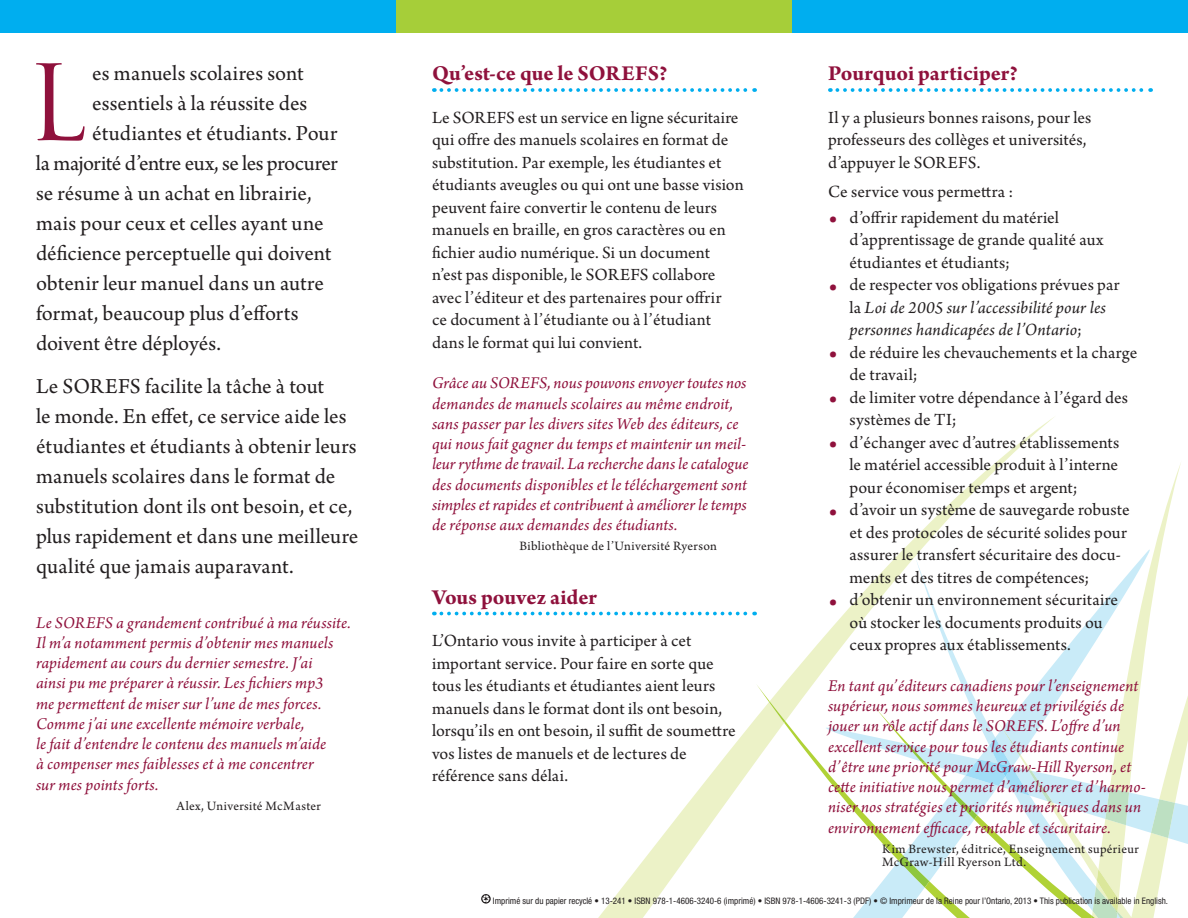
<style>
.page{position:relative;width:1188px;height:918px;background:#fff}
.page>*{position:absolute;margin:0;border:0;box-sizing:border-box;transform-origin:0 0}
.t1{font:102.15px "Trajan Pro";color:#8f113c}
.t2{font:22.5px/30px "Arno Pro";color:#231f20}
.t3{font:700 22.5px "Arno Pro";letter-spacing:.005em;color:#8f113c}
.t4{font:22.5px "Arno Pro";letter-spacing:-.02em;color:#231f20}
.t5{font:18px/22.5px "Arno Pro";color:#231f20}
.t6{font:italic 18px/22.5px "Arno Pro";letter-spacing:.005em;color:#231f20}
.t7{font:italic 17.25px/20.2px "Arno Pro";letter-spacing:.005em;color:#8f113c}
.t8{font:13.5px/13.5px "Arno Pro";letter-spacing:.025em;color:#231f20}
.t9{font:condensed 9px "Helvetica Neue";color:#231f20}
.s1{font-weight:700;font-size:24px;color:#8f113c}
.s2{font-weight:700;font-style:normal;font-size:24px;color:#8f113c}
.s3{font-style:normal}
</style>
<div class="page">
<svg style="left:585px;top:417px;width:469px;height:501px"></svg>
<svg style="left:769px;top:701px;width:16px;height:22px"></svg>
<svg style="left:980px;top:461px;width:201px;height:257px"></svg>
<svg style="left:951px;top:718px;width:237px;height:200px"></svg>
<svg style="left:837px;top:88px;width:314px;height:4px"></svg>
<svg style="left:441px;top:88px;width:314px;height:4px"></svg>
<svg style="left:441px;top:612px;width:314px;height:3px"></svg>
<div style="left:0;top:0;width:396px;height:32px;background:#00aeef"></div>
<div style="left:396px;top:0;width:396px;height:32px;background:#a6ce39"></div>
<div style="left:792px;top:0;width:396px;height:32px;background:#00aeef"></div>
<svg style="left:481px;top:894px;width:10px;height:10px"></svg>
<svg style="left:482px;top:895px;width:7px;height:8px"></svg>
<p class="t1" style="left:27px;top:38px;width:62px">L</p>
<p class="t2" style="left:92px;top:59px;width:213px">es manuels scolaires sont</p>
<p class="t2" style="left:92px;top:89px;width:217px">essentiels à la réussite des</p>
<p class="t2" style="left:92px;top:119px;width:247px">étudiantes et étudiants. Pour</p>
<p class="t4" style="left:36px;top:150px;width:303px">la majorité d’entre eux, se les procurer</p>
<p class="t2" style="left:36px;top:179px;width:277px">se résume à un achat en librairie,</p>
<p class="t2" style="left:36px;top:209px;width:289px">mais pour ceux et celles ayant une</p>
<p class="t2" style="left:36px;top:239px;width:297px">déficience perceptuelle qui doivent</p>
<p class="t2" style="left:36px;top:269px;width:289px">obtenir leur manuel dans un autre</p>
<p class="t2" style="left:36px;top:299px;width:264px">format, beaucoup plus d’efforts</p>
<p class="t2" style="left:36px;top:329px;width:187px">doivent être déployés.</p>
<p class="t2" style="left:36px;top:373px;width:324px">Le SOREFS facilite la tâche à tout<br>le monde. En effet, ce service aide les étudiantes et étudiants à obtenir leurs manuels scolaires dans le format de substitution dont ils ont besoin, et ce, plus rapidement et dans une meilleure qualité que jamais auparavant.</p>
<p class="t7" style="left:36px;top:613px;width:316px">Le SOREFS a grandement contribué à ma réussite.<br>Il m’a notamment permis d’obtenir mes manuels rapidement au cours du dernier semestre. J’ai<br>ainsi pu me préparer à réussir. Les fichiers mp3<br>me permettent de miser sur l’une de mes forces.<br>Comme j’ai une excellente mémoire verbale,<br>le fait d’entendre le contenu des manuels m’aide<br>à compenser mes faiblesses et à me concentrer<br>sur mes points forts.</p>
<p class="t8" style="left:176px;top:800px;width:146px">Alex, Université McMaster</p>
<h1 class="t3" style="left:432px;top:60px;width:237px">Qu’est-ce que le SOREFS?</h1>
<p class="t5" style="left:432px;top:107px;width:313px">Le SOREFS est un service en ligne sécuritaire qui offre des manuels scolaires en format de substitution. Par exemple, les étudiantes et étudiants aveugles ou qui ont une basse vision peuvent faire convertir le contenu de leurs manuels en braille, en gros caractères ou en fichier audio numérique. Si un document n’est pas disponible, le SOREFS collabore avec l’éditeur et des partenaires pour offrir<br>ce document à l’étudiante ou à l’étudiant dans le format qui lui convient.</p>
<p class="t7" style="left:432px;top:374px;width:318px">Grâce au SOREFS, nous pouvons envoyer toutes nos demandes de manuels scolaires au même endroit, sans passer par les divers sites Web des éditeurs, ce qui nous fait gagner du temps et maintenir un meil&shy;leur rythme de travail. La recherche dans le catalogue des documents disponibles et le téléchargement sont simples et rapides et contribuent à améliorer le temps de réponse aux demandes des étudiants.</p>
<p class="t8" style="left:519px;top:540px;width:199px">Bibliothèque de l’Université Ryerson</p>
<h1 class="t3" style="left:432px;top:584px;width:166px">Vous pouvez aider</h1>
<p class="t5" style="left:432px;top:631px;width:305px">L’Ontario vous invite à participer à cet important service. Pour faire en sorte que tous les étudiants et étudiantes aient leurs manuels dans le format dont ils ont besoin, lorsqu’ils en ont besoin, il suffit de soumettre vos listes de manuels et de lectures de référence sans délai.</p>
<h1 class="t3" style="left:828px;top:60px;width:191px">Pourquoi participer?</h1>
<p class="t5" style="left:828px;top:107px;width:265px">Il y a plusieurs bonnes raisons, pour les professeurs des collèges et universités, d’appuyer le SOREFS.</p>
<p class="t5" style="left:828px;top:181px;width:187px">Ce service vous permettra :</p>
<p class="t5" style="left:850px;top:207px;width:255px;text-indent:-22px"><span class="s1">•</span> d’offrir rapidement du matériel d’apprentissage de grande qualité aux étudiantes et étudiants;</p>
<p class="t6" style="left:850px;top:275px;width:272px;text-indent:-22px"><span class="s2">•</span> <span class="s3">de respecter vos obligations prévues par la</span> Loi de 2005 sur l’accessibilité pour les personnes handicapées de l’Ontario<span class="s3">;</span></p>
<p class="t5" style="left:850px;top:342px;width:289px;text-indent:-22px"><span class="s1">•</span> de réduire les chevauchements et la charge de travail;</p>
<p class="t5" style="left:850px;top:387px;width:280px;text-indent:-22px"><span class="s1">•</span> de limiter votre dépendance à l’égard des systèmes de TI;</p>
<p class="t5" style="left:850px;top:432px;width:271px;text-align:justify;text-indent:-22px"><span class="s1">•</span> d’échanger avec d’autres établissements le matériel accessible produit à l’interne pour économiser temps et argent;</p>
<p class="t5" style="left:850px;top:500px;width:282px;text-indent:-22px"><span class="s1">•</span> d’avoir un système de sauvegarde robuste et des protocoles de sécurité solides pour assurer le transfert sécuritaire des docu&shy;ments et des titres de compétences;</p>
<p class="t5" style="left:850px;top:590px;width:270px;text-indent:-22px"><span class="s1">•</span> d’obtenir un environnement sécuritaire où stocker les documents produits ou ceux propres aux établissements.</p>
<p class="t7" style="left:828px;top:676px;width:319px">En tant qu’éditeurs canadiens pour l’enseignement supérieur, nous sommes heureux et privilégiés de jouer un rôle actif dans le SOREFS. L’offre d’un excellent service pour tous les étudiants continue d’être une priorité pour McGraw-Hill Ryerson, et cette initiative nous permet d’améliorer et d’harmo&shy;niser nos stratégies et priorités numériques dans un environnement efficace, rentable et sécuritaire.</p>
<p class="t8" style="left:882px;top:843px;width:258px">Kim Brewster, éditrice, Enseignement supérieur<br>McGraw-Hill Ryerson Ltd.</p>
<p class="t9" style="left:493px;top:895px;width:677px">Imprimé sur du papier recyclé • 13-241 • ISBN 978-1-4606-3240-6 (imprimé) • ISBN 978-1-4606-3241-3 (PDF) • © Imprimeur de la Reine pour l’Ontario, 2013 • This publication is available in English.</p>
</div>
